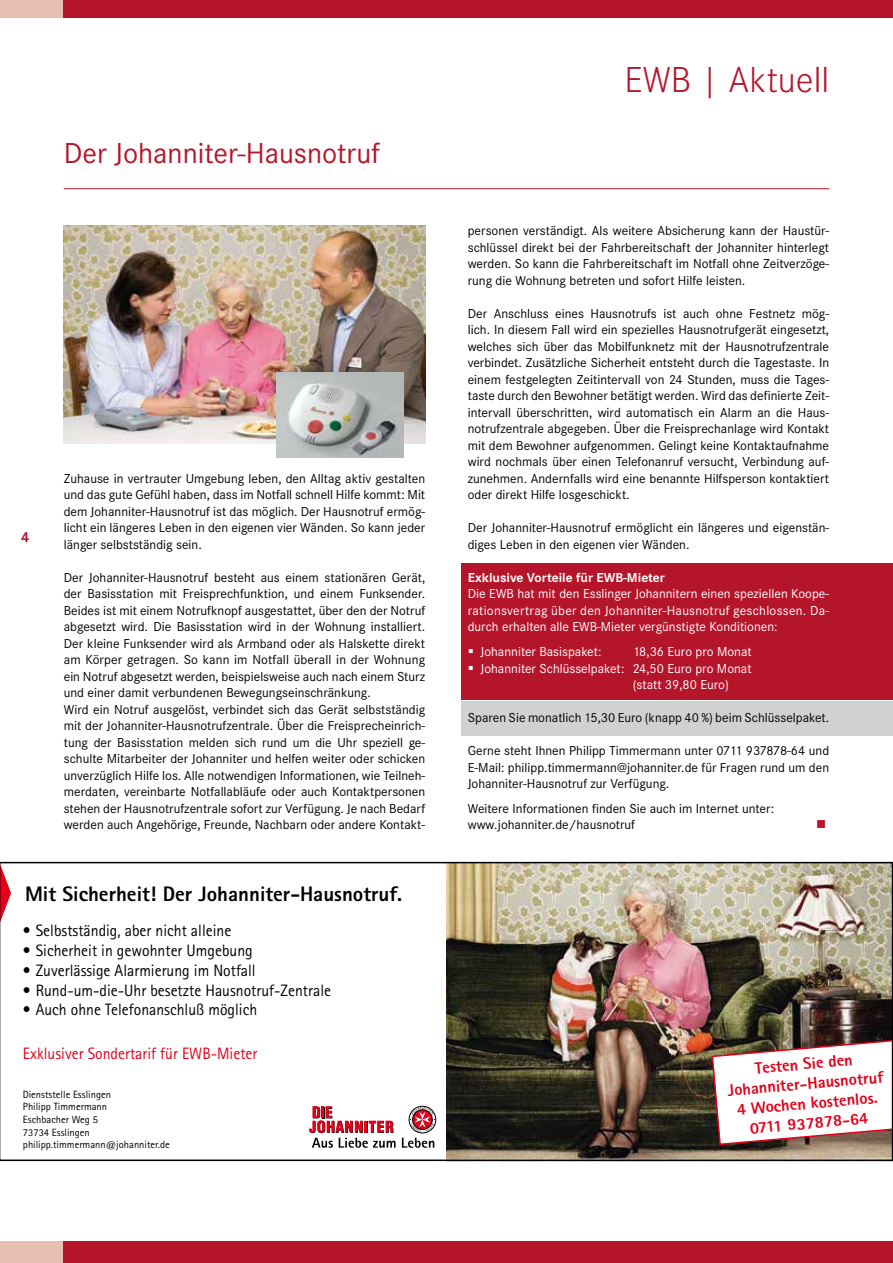
<style>
.page{position:relative;width:893px;height:1263px;background:#fff}
.page>*{position:absolute;margin:0;border:0;box-sizing:border-box;transform-origin:0 0}
.t1{font:300 37.5px "Corporate S";color:#b5152b}
.t2{font:30px "Corporate S";color:#b5152b}
.t3{font:800 21px "Agfa Rotis Sans Serif";color:#000}
.t4{font:16.5px "Agfa Rotis Sans Serif";color:#000;scale:.95 1}
.t5{font:800 16.5px/19.8px "Agfa Rotis Sans Serif";color:#e2001a;text-align:center}
.t6{font:16.5px "Agfa Rotis Sans Serif";color:#e2001a;scale:.95 1}
.t7{font:700 15px "Corporate S";color:#b5152b}
.t8{font:13.5px/16.5px "Corporate S";color:#000;text-align:justify}
.t9{font:13.5px/16.5px "Corporate S";color:#fff;text-align:justify}
.t10{font:700 13.5px "Corporate S";color:#fff}
.t11{font:13.5px "Wingdings";color:#b5152b}
.t12{font:10.5px/12.6px "Agfa Rotis Sans Serif";color:#000}
</style>
<div class="page">
<div style="left:0;top:0;width:64px;height:17px;background:#e8c0b2"></div>
<div style="left:64px;top:0;width:829px;height:17px;background:#b5152b"></div>
<div style="left:0;top:1242px;width:64px;height:21px;background:#e8c0b2"></div>
<div style="left:64px;top:1242px;width:829px;height:21px;background:#b5152b"></div>
<hr style="left:64px;top:188px;width:765px;height:1px;background:#b5152b">
<div style="left:461px;top:563px;width:432px;height:136px;background:#b5152b"></div>
<div style="left:461px;top:702px;width:432px;height:34px;background:#d0d1d2"></div>
<img style="left:64px;top:225px;width:361px;height:218px">
<img style="left:276px;top:372px;width:128px;height:85px">
<img style="left:0;top:862px;width:893px;height:299px">
<h2 class="t2" style="left:64px;top:136px;width:318px">Der Johanniter-Hausnotruf</h2>
<p class="t7" style="left:21px;top:529px;width:10px">4</p>
<p class="t8" style="left:64px;top:470px;width:363px">Zuhause in vertrauter Umgebung leben, den Alltag aktiv gestalten und das gute Gefühl haben, dass im Notfall schnell Hilfe kommt: Mit dem Johanniter-Hausnotruf ist das möglich. Der Hausnotruf ermög&shy;licht ein längeres Leben in den eigenen vier Wänden. So kann jeder länger selbstständig sein.</p>
<p class="t8" style="left:64px;top:569px;width:363px;text-align:left">Der Johanniter-Hausnotruf besteht aus einem stationären Gerät, der Basisstation mit Freisprechfunktion, und einem Funksender.<br>Beides ist mit einem Notrufknopf ausgestattet, über den der Notruf abgesetzt wird. Die Basisstation wird in der Wohnung installiert.<br>Der kleine Funksender wird als Armband oder als Halskette direkt am Körper getragen. So kann im Notfall überall in der Wohnung ein Notruf abgesetzt werden, beispielsweise auch nach einem Sturz und einer damit verbundenen Bewegungseinschränkung.<br>Wird ein Notruf ausgelöst, verbindet sich das Gerät selbstständig mit der Johanniter-Hausnotrufzentrale. Über die Freisprecheinrich&shy;tung der Basisstation melden sich rund um die Uhr speziell ge&shy;schulte Mitarbeiter der Johanniter und helfen weiter oder schicken unverzüglich Hilfe los. Alle notwendigen Informationen, wie Teilneh&shy;merdaten, vereinbarte Notfallabläufe oder auch Kontaktpersonen stehen der Hausnotrufzentrale sofort zur Verfügung. Je nach Bedarf werden auch Angehörige, Freunde, Nachbarn oder andere Kontakt-</p>
<h3 class="t3" style="left:25px;top:881px;width:379px">Mit Sicherheit! Der Johanniter-Hausnotruf.</h3>
<p class="t4" style="left:23px;top:921px;width:221px">• Selbstständig, aber nicht alleine</p>
<p class="t4" style="left:23px;top:941px;width:243px">• Sicherheit in gewohnter Umgebung</p>
<p class="t4" style="left:23px;top:960px;width:247px">• Zuverlässige Alarmierung im Notfall</p>
<p class="t4" style="left:23px;top:980px;width:326px">• Rund-um-die-Uhr besetzte Hausnotruf-Zentrale</p>
<p class="t4" style="left:23px;top:1000px;width:248px">• Auch ohne Telefonanschluß möglich</p>
<p class="t6" style="left:23px;top:1043px;width:248px">Exklusiver Sondertarif für EWB-Mieter</p>
<p class="t12" style="left:23px;top:1088px;width:148px">Dienststelle Esslingen<br>Philipp Timmermann<br>Eschbacher Weg 5<br>73734 Esslingen philipp.timmermann@johanniter.de</p>
<h1 class="t1" style="left:624px;top:58px;width:206px">EWB | Aktuell</h1>
<p class="t8" style="left:468px;top:223px;width:363px">personen verständigt. Als weitere Absicherung kann der Haustür&shy;schlüssel direkt bei der Fahrbereitschaft der Johanniter hinterlegt werden. So kann die Fahrbereitschaft im Notfall ohne Zeitverzöge&shy;rung die Wohnung betreten und sofort Hilfe leisten.</p>
<p class="t8" style="left:468px;top:305px;width:363px">Der Anschluss eines Hausnotrufs ist auch ohne Festnetz mög&shy;lich. In diesem Fall wird ein spezielles Hausnotrufgerät eingesetzt, welches sich über das Mobilfunknetz mit der Hausnotrufzentrale verbindet. Zusätzliche Sicherheit entsteht durch die Tagestaste. In einem festgelegten Zeitintervall von 24 Stunden, muss die Tages&shy;taste durch den Bewohner betätigt werden. Wird das definierte Zeit&shy;intervall überschritten, wird automatisch ein Alarm an die Haus&shy;notrufzentrale abgegeben. Über die Freisprechanlage wird Kontakt mit dem Bewohner aufgenommen. Gelingt keine Kontaktaufnahme wird nochmals über einen Telefonanruf versucht, Verbindung auf&shy;zunehmen. Andernfalls wird eine benannte Hilfsperson kontaktiert oder direkt Hilfe losgeschickt.</p>
<p class="t8" style="left:468px;top:520px;width:363px">Der Johanniter-Hausnotruf ermöglicht ein längeres und eigenstän&shy;diges Leben in den eigenen vier Wänden.</p>
<p class="t10" style="left:468px;top:570px;width:199px">Exklusive Vorteile für EWB-Mieter</p>
<p class="t9" style="left:468px;top:586px;width:363px">Die EWB hat mit den Esslinger Johannitern einen speziellen Koope&shy;rationsvertrag über den Johanniter-Hausnotruf geschlossen. Da&shy;durch erhalten alle EWB-Mieter vergünstigte Konditionen:</p>
<p class="t9" style="left:468px;top:643px;width:135px">▪ Johanniter Basispaket:</p>
<p class="t9" style="left:633px;top:643px;width:120px">18,36 Euro pro Monat</p>
<p class="t9" style="left:633px;top:660px;width:120px;text-indent:-165px">▪ Johanniter Schlüsselpaket: 24,50 Euro pro Monat (statt 39,80 Euro)</p>
<p class="t8" style="left:468px;top:709px;width:363px">Sparen Sie monatlich 15,30 Euro (knapp 40 %) beim Schlüsselpaket.</p>
<p class="t8" style="left:468px;top:742px;width:363px">Gerne steht Ihnen Philipp Timmermann unter 0711 937878-64 und E-Mail: philipp.timmermann@johanniter.de für Fragen rund um den Johanniter-Hausnotruf zur Verfügung.</p>
<p class="t8" style="left:468px;top:800px;width:308px">Weitere Informationen finden Sie auch im Internet unter: www.johanniter.de/hausnotruf</p>
<p class="t11" style="left:816px;top:817px;width:12px">■</p>
<p class="t5" style="left:725px;top:1060px;width:158px;rotate:-5deg">Testen Sie den<br>Johanniter-Hausnotruf<br>4 Wochen kostenlos.<br>0711 937878-64</p>
</div>
